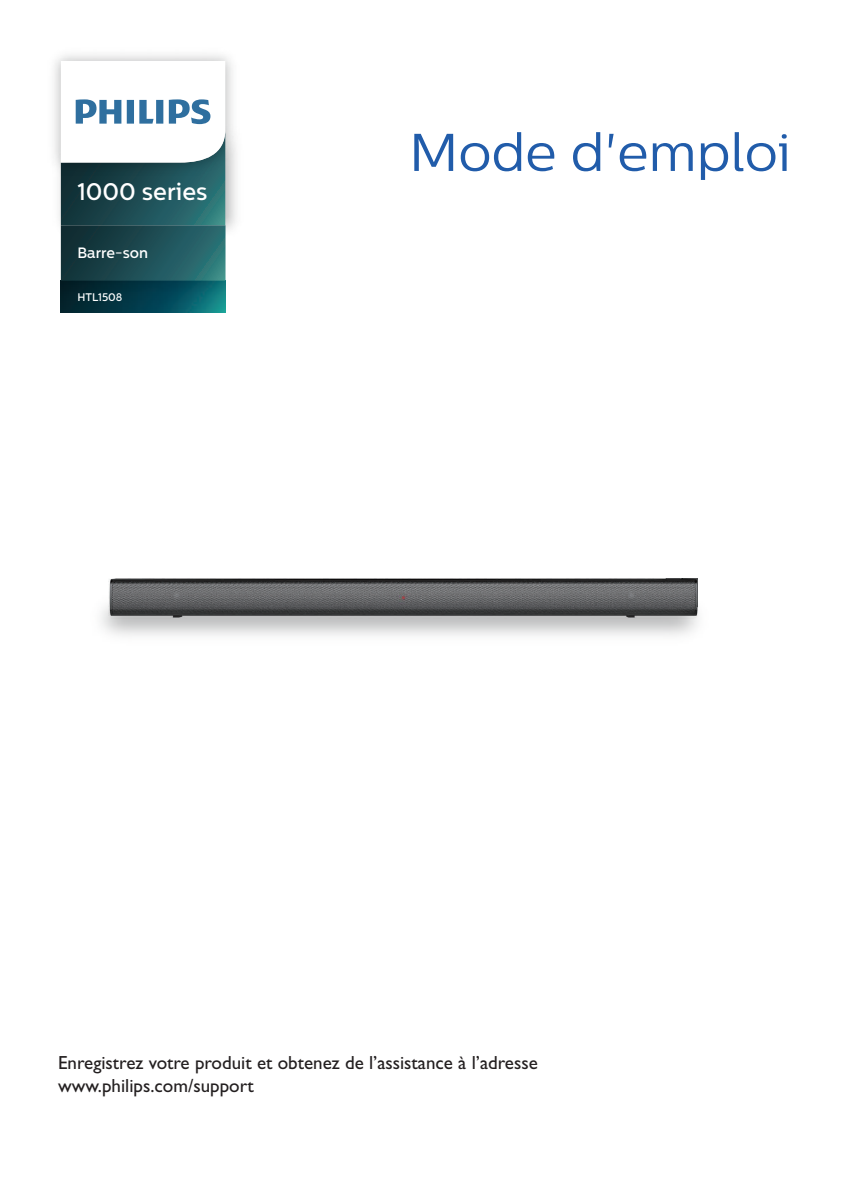
<style>
.page{position:relative;width:842px;height:1190px;background:#fff}
.page>*{position:absolute;margin:0;border:0;box-sizing:border-box;transform-origin:0 0}
.t1{font:53px "Centrale Sans";color:#215caa}
.t2{font:500 24px "Centrale Sans";color:#fff}
.t3{font:19px "Gill Sans Std";color:#231f20}
.t4{font:500 15px "Centrale Sans";color:#fff}
.t5{font:500 11px "Centrale Sans";color:#fff}
</style>
<div class="page">
<img style="left:61px;top:280px;width:165px;height:32px">
<img style="left:59px;top:180px;width:178px;height:62px">
<img style="left:54px;top:54px;width:183px;height:126px">
<svg style="left:61px;top:61px;width:164px;height:220px"></svg>
<img style="left:101px;top:578px;width:597px;height:58px">
<p class="t2" style="left:77px;top:178px;width:132px">1000 series</p>
<p class="t4" style="left:77px;top:244px;width:72px">Barre-son</p>
<p class="t5" style="left:77px;top:291px;width:47px">HTL1508</p>
<p class="t1" style="left:409px;top:122px;width:383px">Mode d'emploi</p>
<p class="t3" style="left:58px;top:1051px;width:481px">Enregistrez votre produit et obtenez de l’assistance à l’adresse</p>
<p class="t3" style="left:58px;top:1074px;width:197px">www.philips.com/support</p>
</div>
